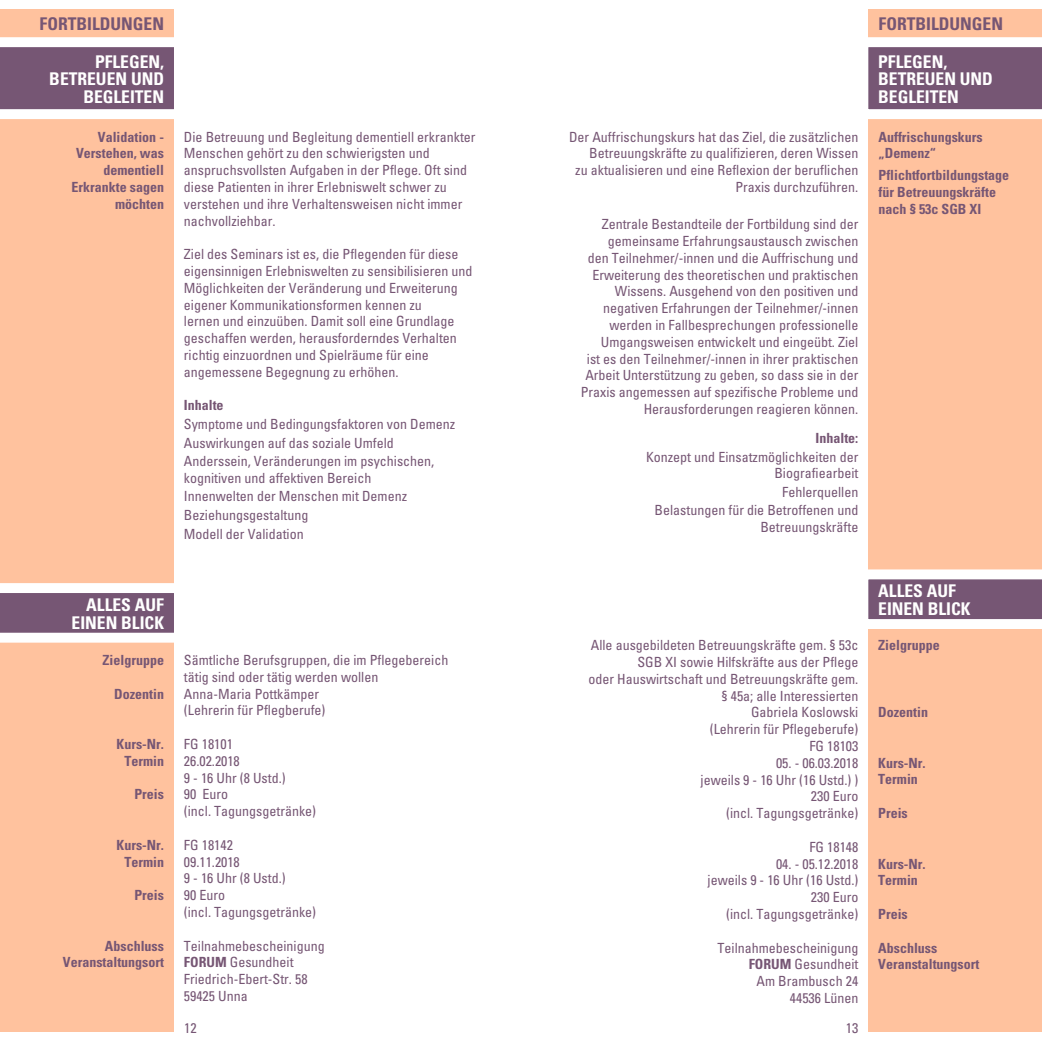
<style>
.page{position:relative;width:1042px;height:1042px;background:#fff}
.page>*{position:absolute;margin:0;border:0;box-sizing:border-box;transform-origin:0 0}
.t1{font:700 condensed 17.5px/17.5px "Univers";color:#fff}
.t2{font:700 condensed 17.5px "Univers";color:#765674}
.t3{font:condensed 14px/16.8px "Univers";color:#765674;text-align:right}
.t4{font:700 condensed 14px/16.8px "Univers";color:#765674}
.s1{font-weight:700}
</style>
<div class="page">
<div style="left:868px;top:10px;width:174px;height:1022px;background:#ffc29e"></div>
<svg style="left:868px;top:37px;width:174px;height:82px;background:#977f96"></svg>
<div style="left:0;top:10px;width:174px;height:1022px;background:#ffc29e"></div>
<svg style="left:0;top:37px;width:174px;height:82px;background:#977f95"></svg>
<svg style="left:868px;top:569px;width:174px;height:60px;background:#a48fa2"></svg>
<svg style="left:0;top:583px;width:174px;height:59px;background:#a28da1"></svg>
<p class="t2" style="left:40px;top:13px;width:126px">FORTBILDUNGEN</p>
<p class="t1" style="left:49px;top:53px;width:116px;text-align:right">PFLEGEN,<br>BETREUEN UND<br>BEGLEITEN</p>
<p class="t4" style="left:71px;top:128px;width:94px;text-align:right">Validation -<br>Verstehen, was dementiell<br>Erkrankte sagen möchten</p>
<p class="t3" style="left:184px;top:128px;width:293px;text-align:left">Die Betreuung und Begleitung dementiell erkrankter Menschen gehört zu den schwierigsten und anspruchsvollsten Aufgaben in der Pflege. Oft sind diese Patienten in ihrer Erlebniswelt schwer zu verstehen und ihre Verhaltensweisen nicht immer nachvollziehbar.</p>
<p class="t3" style="left:184px;top:246px;width:290px;text-align:left">Ziel des Seminars ist es, die Pflegenden für diese eigensinnigen Erlebniswelten zu sensibilisieren und Möglichkeiten der Veränderung und Erweiterung eigener Kommunikationsformen kennen zu<br>lernen und einzuüben. Damit soll eine Grundlage geschaffen werden, herausforderndes Verhalten richtig einzuordnen und Spielräume für eine angemessene Begegnung zu erhöhen.</p>
<p class="t4" style="left:184px;top:397px;width:41px">Inhalte</p>
<p class="t3" style="left:184px;top:414px;width:273px;line-height:18.6px;text-align:left">Symptome und Bedingungsfaktoren von Demenz<br>Auswirkungen auf das soziale Umfeld<br>Anderssein, Veränderungen im psychischen,</p>
<p class="t3" style="left:184px;top:468px;width:225px;line-height:18.6px;text-align:left">kognitiven und affektiven Bereich<br>Innenwelten der Menschen mit Demenz<br>Beziehungsgestaltung<br>Modell der Validation</p>
<p class="t3" style="left:569px;top:128px;width:291px">Der Auffrischungskurs hat das Ziel, die zusätzlichen Betreuungskräfte zu qualifizieren, deren Wissen<br>zu aktualisieren und eine Reflexion der beruflichen Praxis durchzuführen.</p>
<p class="t3" style="left:581px;top:215px;width:279px">Zentrale Bestandteile der Fortbildung sind der gemeinsame Erfahrungsaustausch zwischen<br>den Teilnehmer/-innen und die Auffrischung und Erweiterung des theoretischen und praktischen Wissens. Ausgehend von den positiven und negativen Erfahrungen der Teilnehmer/-innen werden in Fallbesprechungen professionelle Umgangsweisen entwickelt und eingeübt. Ziel<br>ist es den Teilnehmer/-innen in ihrer praktischen Arbeit Unterstützung zu geben, so dass sie in der Praxis angemessen auf spezifische Probleme und Herausforderungen reagieren können.</p>
<p class="t4" style="left:815px;top:429px;width:44px">Inhalte:</p>
<p class="t3" style="left:646px;top:448px;width:214px">Konzept und Einsatzmöglichkeiten der<br>Biografiearbeit</p>
<p class="t3" style="left:654px;top:482px;width:205px;line-height:18.6px">Fehlerquellen<br>Belastungen für die Betroffenen und</p>
<p class="t3" style="left:760px;top:519px;width:99px">Betreuungskräfte</p>
<p class="t1" style="left:72px;top:596px;width:94px;text-align:right">ALLES AUF<br>EINEN BLICK</p>
<p class="t4" style="left:103px;top:651px;width:63px">Zielgruppe</p>
<p class="t4" style="left:114px;top:685px;width:51px">Dozentin</p>
<p class="t4" style="left:117px;top:735px;width:49px;text-align:center">Kurs-Nr.<br>Termin</p>
<p class="t4" style="left:134px;top:786px;width:31px">Preis</p>
<p class="t4" style="left:117px;top:836px;width:49px;text-align:center">Kurs-Nr.<br>Termin</p>
<p class="t4" style="left:134px;top:887px;width:31px">Preis</p>
<p class="t4" style="left:63px;top:937px;width:103px;text-align:right">Abschluss<br>Veranstaltungsort</p>
<p class="t3" style="left:184px;top:651px;width:266px;text-align:left">Sämtliche Berufsgruppen, die im Pflegebereich tätig sind oder tätig werden wollen Anna-Maria Pottkämper<br>(Lehrerin für Pflegberufe)</p>
<p class="t3" style="left:184px;top:735px;width:134px;text-align:left">FG 18101<br>26.02.2018<br>9 - 16 Uhr (8 Ustd.)<br>90 Euro<br>(incl. Tagungsgetränke)</p>
<p class="t3" style="left:184px;top:836px;width:134px;text-align:left">FG 18142<br>09.11.2018<br>9 - 16 Uhr (8 Ustd.)<br>90 Euro<br>(incl. Tagungsgetränke)</p>
<p class="t3" style="left:184px;top:937px;width:142px;text-align:left">Teilnahmebescheinigung<br><span class="s1">FORUM</span> Gesundheit<br>Friedrich-Ebert-Str. 58<br>59425 Unna</p>
<p class="t3" style="left:588px;top:636px;width:271px">Alle ausgebildeten Betreuungskräfte gem. § 53c<br>SGB XI sowie Hilfskräfte aus der Pflege<br>oder Hauswirtschaft und Betreuungskräfte gem. § 45a; alle Interessierten<br>Gabriela Koslowski<br>(Lehrerin für Pflegeberufe)<br>FG 18103</p>
<p class="t3" style="left:700px;top:754px;width:159px">05. - 06.03.2018<br>jeweils 9 - 16 Uhr (16 Ustd.) )<br>230 Euro<br>(incl. Tagungsgetränke)</p>
<p class="t3" style="left:809px;top:838px;width:50px">FG 18148</p>
<p class="t3" style="left:707px;top:855px;width:152px">04. - 05.12.2018<br>jeweils 9 - 16 Uhr (16 Ustd.)<br>230 Euro<br>(incl. Tagungsgetränke)</p>
<p class="t3" style="left:717px;top:939px;width:142px">Teilnahmebescheinigung<br><span class="s1">FORUM</span> Gesundheit<br>Am Brambusch 24<br>44536 Lünen</p>
<p class="t3" style="left:184px;top:1019px;width:14px">12</p>
<p class="t3" style="left:846px;top:1019px;width:14px">13</p>
<p class="t2" style="left:878px;top:13px;width:126px">FORTBILDUNGEN</p>
<p class="t1" style="left:878px;top:53px;width:116px">PFLEGEN,<br>BETREUEN UND<br>BEGLEITEN</p>
<p class="t4" style="left:878px;top:128px;width:106px">Auffrischungskurs „Demenz“</p>
<p class="t4" style="left:878px;top:167px;width:132px">Pflichtfortbildungstage für Betreuungskräfte nach § 53c SGB XI</p>
<p class="t1" style="left:878px;top:582px;width:94px">ALLES AUF<br>EINEN BLICK</p>
<p class="t4" style="left:878px;top:636px;width:63px">Zielgruppe</p>
<p class="t4" style="left:878px;top:704px;width:51px">Dozentin</p>
<p class="t4" style="left:878px;top:754px;width:49px">Kurs-Nr.<br>Termin</p>
<p class="t4" style="left:878px;top:804px;width:31px">Preis</p>
<p class="t4" style="left:878px;top:855px;width:49px">Kurs-Nr.<br>Termin</p>
<p class="t4" style="left:878px;top:905px;width:31px">Preis</p>
<p class="t4" style="left:878px;top:939px;width:103px">Abschluss<br>Veranstaltungsort</p>
</div>
